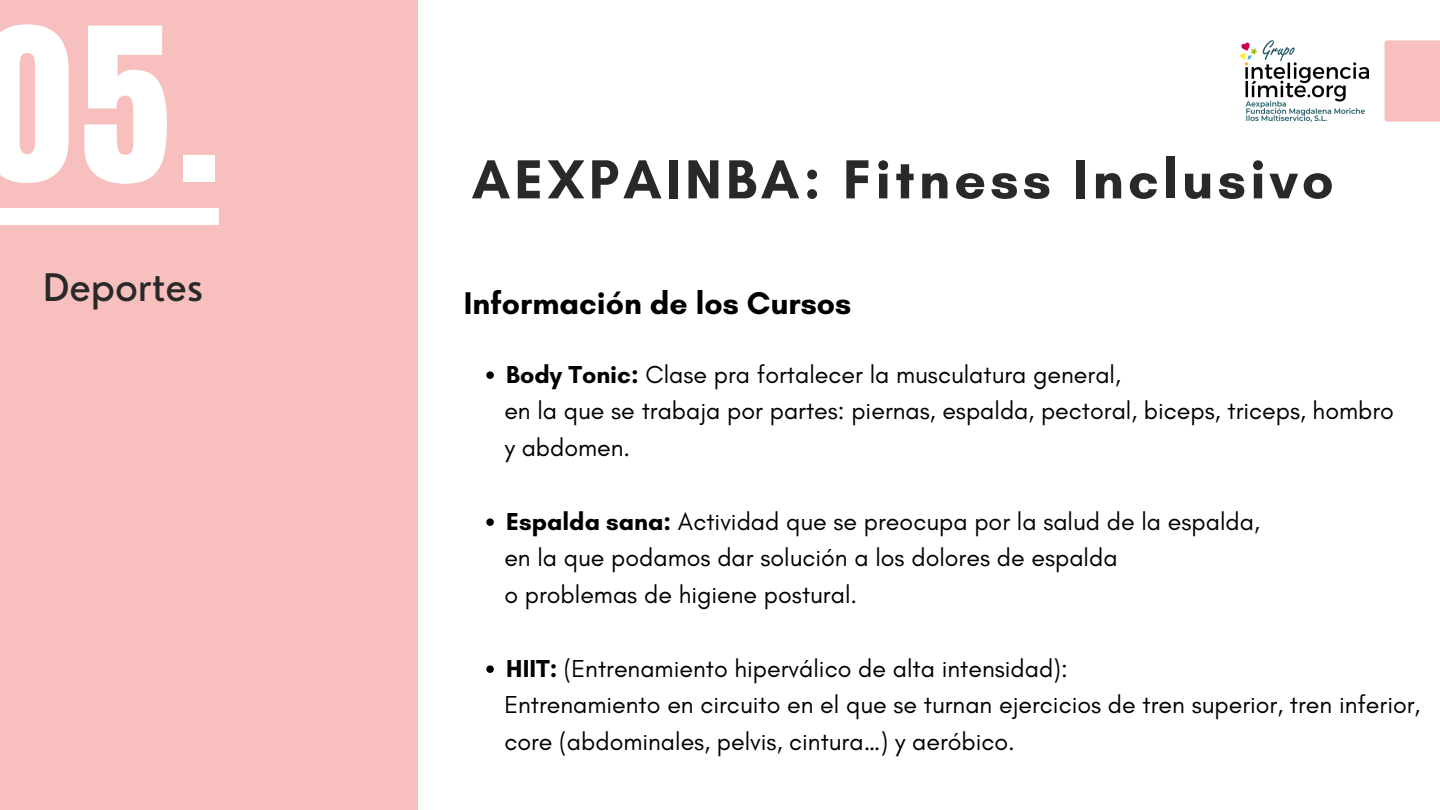
<style>
.page{position:relative;width:1440px;height:810px;background:#fff}
.page>*{position:absolute;margin:0;border:0;box-sizing:border-box;transform-origin:0 0}
.t1{font:181.4px "Anton";color:#fff}
.t2{font:700 56px "Glacial Indifference";letter-spacing:.075em;color:#292929}
.t3{font:500 37px "Nourd";color:#292929}
.t4{font:700 32px "Glacial Indifference";color:#000}
.t5{font:25px "Glacial Indifference";color:#000}
.s1{font-weight:700}
</style>
<div class="page">
<div style="left:0;top:0;width:418px;height:810px;background:#f7c0be"></div>
<div style="left:1385px;top:40px;width:55px;height:82px;background:#f7c0be"></div>
<img style="left:1240px;top:40px;width:129px;height:81px">
<div style="left:0;top:209px;width:219px;height:16px;background:#fff"></div>
<svg style="left:486px;top:371px;width:8px;height:8px"></svg>
<svg style="left:486px;top:518px;width:8px;height:8px"></svg>
<svg style="left:486px;top:665px;width:8px;height:8px"></svg>
<p class="t1" style="left:-18px;top:-25px;width:239px">05.</p>
<p class="t3" style="left:43px;top:264px;width:161px">Deportes</p>
<p class="t2" style="left:472px;top:145px;width:864px">AEXPAINBA: Fitness Inclusivo</p>
<p class="t4" style="left:464px;top:283px;width:389px">Información de los Cursos</p>
<p class="t5" style="left:506px;top:359px;width:616px"><span class="s1">Body Tonic:</span> Clase pra fortalecer la musculatura general,</p>
<p class="t5" style="left:504px;top:396px;width:891px">en la que se trabaja por partes: piernas, espalda, pectoral, biceps, triceps, hombro</p>
<p class="t5" style="left:504px;top:432px;width:127px">y abdomen.</p>
<p class="t5" style="left:506px;top:506px;width:755px"><span class="s1">Espalda sana:</span> Actividad que se preocupa por la salud de la espalda,</p>
<p class="t5" style="left:504px;top:543px;width:615px">en la que podamos dar solución a los dolores de espalda</p>
<p class="t5" style="left:504px;top:579px;width:354px">o problemas de higiene postural.</p>
<p class="t5" style="left:506px;top:653px;width:563px"><span class="s1">HIIT:</span> (Entrenamiento hiperválico de alta intensidad):</p>
<p class="t5" style="left:504px;top:690px;width:918px">Entrenamiento en circuito en el que se turnan ejercicios de tren superior, tren inferior,</p>
<p class="t5" style="left:504px;top:726px;width:512px">core (abdominales, pelvis, cintura…) y aeróbico.</p>
</div>
